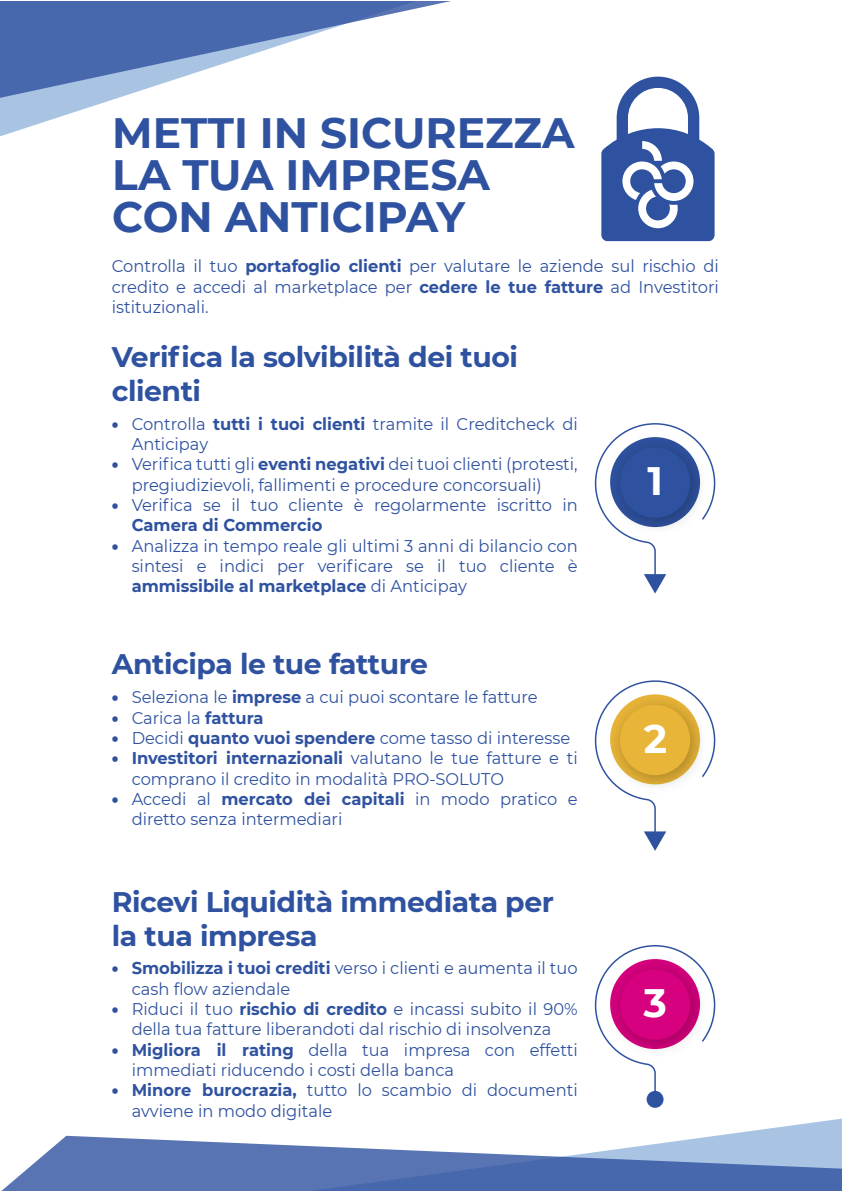
<style>
.page{position:relative;width:842px;height:1191px;background:#fff}
.page>*{position:absolute;margin:0;border:0;box-sizing:border-box;transform-origin:0 0}
.t1{font:700 42.4px/42px "Montserrat";color:#2f52a0}
.t2{font:700 39.6px "Montserrat";color:#fff}
.t3{font:700 28.2px/34px "Montserrat";letter-spacing:-.015em;color:#2f52a0}
.t4{font:17px/20.4px "Montserrat";color:#2f52a0;scale:.96 1}
.s1{font-weight:700}
.s2{font-weight:900}
</style>
<div class="page">
<svg style="left:0;top:98px;width:117px;height:38px"></svg>
<svg style="left:0;top:1px;width:663px;height:97px"></svg>
<svg style="left:646px;top:1100px;width:196px;height:35px"></svg>
<svg style="left:1px;top:1135px;width:841px;height:56px"></svg>
<svg style="left:601px;top:77px;width:113px;height:164px"></svg>
<svg style="left:594px;top:423px;width:122px;height:170px"></svg>
<svg style="left:594px;top:680px;width:122px;height:171px"></svg>
<svg style="left:594px;top:945px;width:122px;height:155px"></svg>
<div style="left:647px;top:1090px;width:16px;height:17px;background:#2f52a0;border-radius:50%"></div>
<h1 class="t1" style="left:112px;top:110px;width:464px">METTI IN SICUREZZA<br>LA TUA IMPRESA<br>CON ANTICIPAY</h1>
<p class="t4" style="left:112px;top:255px;width:634px;text-align:justify">Controlla il tuo <span class="s1">portafoglio clienti</span> per valutare le aziende sul rischio di credito e accedi al marketplace per <span class="s1">cedere le tue fatture</span> ad Investitori istituzionali.</p>
<h3 class="t3" style="left:112px;top:339px;width:408px">Verifica la solvibilità dei tuoi clienti</h3>
<p class="t4" style="left:132px;top:413px;width:466px;text-indent:-20px"><span class="s2">•</span> Controlla <span class="s1">tutti i tuoi clienti</span> tramite il Creditcheck di<br>Anticipay</p>
<p class="t4" style="left:132px;top:453px;width:466px;text-indent:-20px"><span class="s2">•</span> Verifica tutti gli <span class="s1">eventi negativi</span> dei tuoi clienti (protesti, pregiudizievoli, fallimenti e procedure concorsuali)</p>
<p class="t4" style="left:132px;top:494px;width:466px;text-indent:-20px"><span class="s2">•</span> Verifica se il tuo cliente è regolarmente iscritto in<br><span class="s1">Camera di Commercio</span></p>
<p class="t4" style="left:132px;top:535px;width:466px;text-align:justify;text-indent:-20px"><span class="s2">•</span> Analizza in tempo reale gli ultimi 3 anni di bilancio con sintesi e indici per verificare se il tuo cliente è <span class="s1">ammissibile al marketplace</span> di Anticipay</p>
<h3 class="t3" style="left:112px;top:646px;width:318px">Anticipa le tue fatture</h3>
<p class="t4" style="left:112px;top:686px;width:445px"><span class="s2">•</span> Seleziona le <span class="s1">imprese</span> a cui puoi scontare le fatture</p>
<p class="t4" style="left:112px;top:706px;width:160px"><span class="s2">•</span> Carica la <span class="s1">fattura</span></p>
<p class="t4" style="left:112px;top:727px;width:479px"><span class="s2">•</span> Decidi <span class="s1">quanto vuoi spendere</span> come tasso di interesse</p>
<p class="t4" style="left:132px;top:747px;width:466px;text-indent:-20px"><span class="s2">•</span> <span class="s1">Investitori internazionali</span> valutano le tue fatture e ti comprano il credito in modalità PRO-SOLUTO</p>
<p class="t4" style="left:132px;top:788px;width:466px;text-indent:-20px"><span class="s2">•</span> Accedi al <span class="s1">mercato dei capitali</span> in modo pratico e diretto senza intermediari</p>
<h3 class="t3" style="left:112px;top:883px;width:444px">Ricevi Liquidità immediata per la tua impresa</h3>
<p class="t4" style="left:132px;top:957px;width:466px;text-indent:-20px"><span class="s2">•</span> <span class="s1">Smobilizza i tuoi crediti</span> verso i clienti e aumenta il tuo cash flow aziendale</p>
<p class="t4" style="left:112px;top:998px;width:487px;text-align:center"><span class="s2">•</span> Riduci il tuo <span class="s1">rischio di credito</span> e incassi subito il 90% della tua fatture liberandoti dal rischio di insolvenza</p>
<p class="t4" style="left:132px;top:1038px;width:466px;text-indent:-20px"><span class="s2">•</span> <span class="s1">Migliora il rating</span> della tua impresa con effetti immediati riducendo i costi della banca</p>
<p class="t4" style="left:132px;top:1079px;width:466px;text-indent:-20px"><span class="s2">•</span> <span class="s1">Minore burocrazia,</span> tutto lo scambio di documenti avviene in modo digitale</p>
<h2 class="t2" style="left:648px;top:452px;width:17px">1</h2>
<h2 class="t2" style="left:644px;top:710px;width:25px">2</h2>
<h2 class="t2" style="left:644px;top:974px;width:25px">3</h2>
</div>
